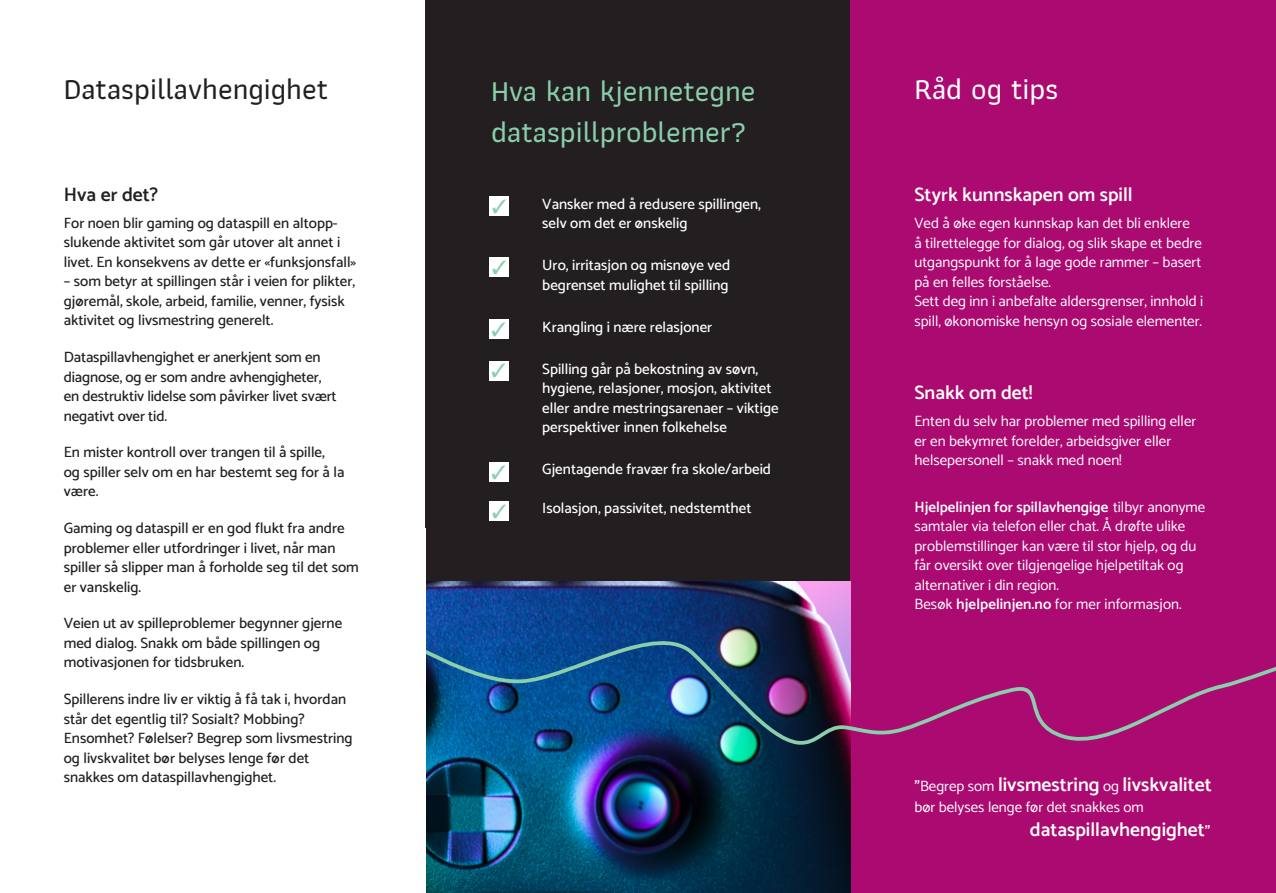
<style>
.page{position:relative;width:1276px;height:893px;background:#fff}
.page>*{position:absolute;margin:0;border:0;box-sizing:border-box;transform-origin:0 0}
.t1{font:500 30px/40.5px "Athiti";color:#8aceac}
.t2{font:500 30px "Athiti";color:#231f20}
.t3{font:500 30px "Athiti";color:#fff}
.Tekst2{font:600 19.5px "Catamaran";color:#fff}
.Tekst2-2{font:600 19.5px "Catamaran";color:#231f20}
.Tekst2-3{font:500 15px/19.5px "Catamaran";color:#231f20}
.Tekst2-4{font:15px/19.5px "Catamaran";color:#fff}
.Tekst2-5{font:500 15px/19.5px "Catamaran";color:#fff}
.s1{font-weight:600}
.s2{font-size:15px}
.s3{font-weight:400;font-size:15px}
</style>
<div class="page">
<div style="left:425px;top:0;width:425px;height:612px;background:#231f20"></div>
<div style="left:850px;top:0;width:426px;height:893px;background:#ab0b71"></div>
<div style="left:490px;top:196px;width:19px;height:19px;background:#fff"></div>
<div style="left:490px;top:257px;width:19px;height:19px;background:#fff"></div>
<div style="left:489px;top:320px;width:19px;height:19px;background:#fff"></div>
<div style="left:489px;top:361px;width:19px;height:19px;background:#fff"></div>
<div style="left:489px;top:463px;width:19px;height:19px;background:#fff"></div>
<div style="left:490px;top:501px;width:19px;height:19px;background:#fff"></div>
<img style="left:426px;top:581px;width:424px;height:312px">
<img style="left:425px;top:541px;width:423px;height:208px">
<svg style="left:840px;top:624px;width:436px;height:151px"></svg>
<p class="t2" style="left:64px;top:67px;width:266px">Dataspillavhengighet</p>
<p class="t3" style="left:914px;top:67px;width:145px">Råd og tips</p>
<p class="t1" style="left:491px;top:71px;width:266px">Hva kan kjennetegne dataspillproblemer?</p>
<p class="Tekst2-2" style="left:64px;top:179px;width:96px">Hva er det?</p>
<p class="Tekst2-3" style="left:64px;top:213px;width:294px">For noen blir gaming og dataspill en altopp&shy;slukende aktivitet som går utover alt annet i livet. En konsekvens av dette er «funksjonsfall»</p>
<p class="Tekst2-3" style="left:64px;top:271px;width:293px">– som betyr at spillingen står i veien for plikter, gjøremål, skole, arbeid, familie, venner, fysisk aktivitet og livsmestring generelt.</p>
<p class="Tekst2-3" style="left:64px;top:347px;width:274px">Dataspillavhengighet er anerkjent som en diagnose, og er som andre avhengigheter, en destruktiv lidelse som påvirker livet svært negativt over tid.</p>
<p class="Tekst2-3" style="left:64px;top:442px;width:282px">En mister kontroll over trangen til å spille, og spiller selv om en har bestemt seg for å la være.</p>
<p class="Tekst2-3" style="left:64px;top:518px;width:296px">Gaming og dataspill er en god flukt fra andre problemer eller utfordringer i livet, når man spiller så slipper man å forholde seg til det som er vanskelig.</p>
<p class="Tekst2-3" style="left:64px;top:613px;width:280px">Veien ut av spilleproblemer begynner gjerne med dialog. Snakk om både spillingen og motivasjonen for tidsbruken.</p>
<p class="Tekst2-3" style="left:64px;top:689px;width:290px">Spillerens indre liv er viktig å få tak i, hvordan står det egentlig til? Sosialt? Mobbing?<br>Ensomhet? Følelser? Begrep som livsmestring og livskvalitet bør belyses lenge før det snakkes om dataspillavhengighet.</p>
<p class="Tekst2-5" style="left:542px;top:193px;width:220px">Vansker med å redusere spillingen, selv om det er ønskelig</p>
<p class="Tekst2-5" style="left:542px;top:255px;width:189px">Uro, irritasjon og misnøye ved begrenset mulighet til spilling</p>
<p class="Tekst2-5" style="left:542px;top:316px;width:171px">Krangling i nære relasjoner</p>
<p class="Tekst2-5" style="left:542px;top:358px;width:238px">Spilling går på bekostning av søvn, hygiene, relasjoner, mosjon, aktivitet eller andre mestringsarenaer – viktige perspektiver innen folkehelse</p>
<p class="Tekst2-5" style="left:542px;top:459px;width:230px">Gjentagende fravær fra skole/arbeid</p>
<p class="Tekst2-5" style="left:542px;top:498px;width:211px">Isolasjon, passivitet, nedstemthet</p>
<p class="Tekst2" style="left:914px;top:180px;width:220px">Styrk kunnskapen om spill</p>
<p class="Tekst2-4" style="left:914px;top:213px;width:289px">Ved å øke egen kunnskap kan det bli enklere<br>å tilrettelegge for dialog, og slik skape et bedre utgangspunkt for å lage gode rammer – basert på en felles forståelse.</p>
<p class="Tekst2-4" style="left:914px;top:291px;width:290px">Sett deg inn i anbefalte aldersgrenser, innhold i spill, økonomiske hensyn og sosiale elementer.</p>
<p class="Tekst2" style="left:914px;top:378px;width:120px">Snakk om det!</p>
<p class="Tekst2-4" style="left:914px;top:411px;width:283px">Enten du selv har problemer med spilling eller er en bekymret forelder, arbeidsgiver eller helsepersonell – snakk med noen!</p>
<p class="Tekst2-4" style="left:914px;top:496px;width:292px"><span class="s1">Hjelpelinjen for spillavhengige</span> tilbyr anonyme samtaler via telefon eller chat. Å drøfte ulike problemstillinger kan være til stor hjelp, og du får oversikt over tilgjengelige hjelpetiltak og alternativer i din region.</p>
<p class="Tekst2-4" style="left:914px;top:594px;width:269px">Besøk <span class="s1">hjelpelinjen.no</span> for mer informasjon.</p>
<p class="Tekst2" style="left:914px;top:769px;width:299px"><span class="s2">”</span><span class="s3">Begrep som</span> livsmestring <span class="s3">og</span> livskvalitet</p>
<p class="Tekst2-4" style="left:914px;top:796px;width:231px">bør belyses lenge før det snakkes om</p>
<p class="Tekst2" style="left:1030px;top:814px;width:182px">dataspillavhengighet<span class="s2">”</span></p>
</div>
